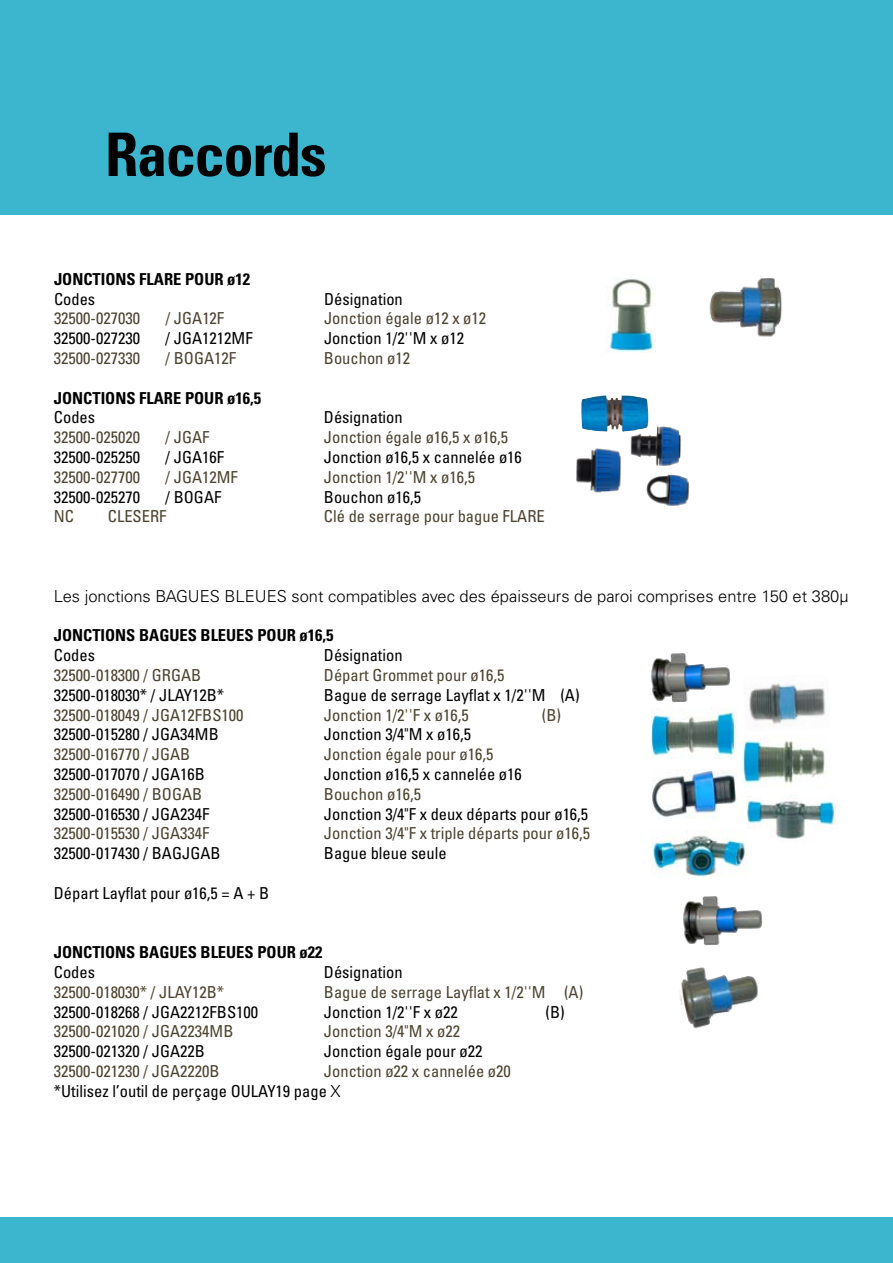
<style>
.page{position:relative;width:893px;height:1263px;background:#fff}
.page>*{position:absolute;margin:0;border:0;box-sizing:border-box;transform-origin:0 0}
.t1{font:700 condensed 60px "Univers LT Std";letter-spacing:-.02em;color:#000}
.t2{font:condensed 16.5px/19.8px "Univers LT Std";color:#000}
.t3{font:condensed 16.5px "Univers LT Std";color:#4c4330}
.t4{font:700 condensed 16.5px "Univers LT Std";color:#000}
.t5{font:300 16.5px "Univers LT Std";color:#000}
.s1{color:#4c4330}
.s2{font-weight:300;font-stretch:normal}
</style>
<div class="page">
<div style="left:0;top:0;width:893px;height:214px;background:#3cb6ce"></div>
<div style="left:0;top:1217px;width:893px;height:46px;background:#3cb6ce"></div>
<img style="left:679px;top:967px;width:79px;height:62px">
<img style="left:709px;top:278px;width:73px;height:59px">
<img style="left:651px;top:653px;width:80px;height:49px">
<img style="left:581px;top:395px;width:67px;height:37px">
<img style="left:651px;top:835px;width:95px;height:42px">
<img style="left:609px;top:277px;width:47px;height:76px">
<img style="left:746px;top:795px;width:91px;height:44px">
<img style="left:651px;top:708px;width:85px;height:50px">
<img style="left:744px;top:683px;width:82px;height:43px">
<img style="left:743px;top:736px;width:84px;height:49px">
<img style="left:652px;top:770px;width:84px;height:49px">
<img style="left:609px;top:404px;width:72px;height:49px">
<img style="left:576px;top:434px;width:66px;height:59px">
<img style="left:622px;top:453px;width:67px;height:53px">
<img style="left:683px;top:896px;width:80px;height:49px">
<h1 class="t1" style="left:105px;top:118px;width:223px">Raccords</h1>
<p class="t4" style="left:54px;top:269px;width:198px">JONCTIONS FLARE POUR ø12</p>
<p class="t2" style="left:54px;top:289px;width:43px">Codes</p>
<p class="t2" style="left:324px;top:289px;width:80px">Désignation</p>
<p class="t3" style="left:54px;top:308px;width:88px">32500-027030</p>
<p class="t3" style="left:166px;top:308px;width:60px">/ JGA12F</p>
<p class="t3" style="left:324px;top:308px;width:164px">Jonction égale ø12 x ø12</p>
<p class="t2" style="left:54px;top:328px;width:88px">32500-027230</p>
<p class="t2" style="left:166px;top:328px;width:89px">/ JGA1212MF</p>
<p class="t2" style="left:324px;top:328px;width:142px">Jonction 1/2''M x ø12</p>
<p class="t3" style="left:54px;top:348px;width:88px">32500-027330</p>
<p class="t3" style="left:166px;top:348px;width:72px">/ BOGA12F</p>
<p class="t3" style="left:324px;top:348px;width:88px">Bouchon ø12</p>
<p class="t4" style="left:54px;top:388px;width:209px">JONCTIONS FLARE POUR ø16,5</p>
<p class="t2" style="left:54px;top:407px;width:43px">Codes</p>
<p class="t2" style="left:324px;top:407px;width:80px">Désignation</p>
<p class="t3" style="left:54px;top:427px;width:88px">32500-025020</p>
<p class="t3" style="left:166px;top:427px;width:45px">/ JGAF</p>
<p class="t3" style="left:324px;top:427px;width:186px">Jonction égale ø16,5 x ø16,5</p>
<p class="t2" style="left:54px;top:447px;width:88px">32500-025250</p>
<p class="t2" style="left:166px;top:447px;width:60px">/ JGA16F</p>
<p class="t2" style="left:324px;top:447px;width:199px">Jonction ø16,5 x cannelée ø16</p>
<p class="t3" style="left:54px;top:466px;width:88px">32500-027700</p>
<p class="t3" style="left:166px;top:466px;width:74px">/ JGA12MF</p>
<p class="t3" style="left:324px;top:466px;width:153px">Jonction 1/2''M x ø16,5</p>
<p class="t2" style="left:54px;top:487px;width:88px">32500-025270</p>
<p class="t2" style="left:166px;top:487px;width:57px">/ BOGAF</p>
<p class="t2" style="left:324px;top:487px;width:99px">Bouchon ø16,5</p>
<p class="t3" style="left:54px;top:506px;width:22px">NC</p>
<p class="t3" style="left:108px;top:506px;width:60px">CLESERF</p>
<p class="t3" style="left:324px;top:506px;width:222px">Clé de serrage pour bague FLARE</p>
<p class="t5" style="left:54px;top:586px;width:796px">Les jonctions BAGUES BLEUES sont compatibles avec des épaisseurs de paroi comprises entre 150 et 380μ</p>
<p class="t4" style="left:54px;top:625px;width:281px">JONCTIONS BAGUES BLEUES POUR ø16,5</p>
<p class="t2" style="left:54px;top:645px;width:43px">Codes</p>
<p class="t2" style="left:324px;top:645px;width:80px">Désignation</p>
<p class="t3" style="left:54px;top:664px;width:149px">32500-018300 / GRGAB</p>
<p class="t3" style="left:324px;top:664px;width:182px">Départ Grommet pour ø16,5</p>
<p class="t2" style="left:54px;top:685px;width:172px">32500-018030* / JLAY12B*</p>
<p class="t2" style="left:324px;top:685px;width:257px">Bague de serrage Layflat x 1/2''M (A)</p>
<p class="t3" style="left:54px;top:704px;width:191px">32500-018049 / JGA12FBS100</p>
<p class="t3" style="left:324px;top:704px;width:146px">Jonction 1/2''F x ø16,5</p>
<p class="t3" style="left:542px;top:704px;width:21px">(B)</p>
<p class="t2" style="left:54px;top:724px;width:166px">32500-015280 / JGA34MB</p>
<p class="t2" style="left:324px;top:724px;width:149px">Jonction 3/4"M x ø16,5</p>
<p class="t3" style="left:54px;top:744px;width:138px">32500-016770 / JGAB</p>
<p class="t3" style="left:324px;top:744px;width:171px">Jonction égale pour ø16,5</p>
<p class="t2" style="left:54px;top:764px;width:153px">32500-017070 / JGA16B</p>
<p class="t2" style="left:324px;top:764px;width:199px">Jonction ø16,5 x cannelée ø16</p>
<p class="t3" style="left:54px;top:783px;width:150px">32500-016490 / BOGAB</p>
<p class="t3" style="left:324px;top:783px;width:99px">Bouchon ø16,5</p>
<p class="t2" style="left:54px;top:803px;width:157px">32500-016530 / JGA234F</p>
<p class="t2" style="left:324px;top:803px;width:266px">Jonction 3/4"F x deux départs pour ø16,5</p>
<p class="t3" style="left:54px;top:823px;width:157px">32500-015530 / JGA334F</p>
<p class="t3" style="left:324px;top:823px;width:268px">Jonction 3/4"F x triple départs pour ø16,5</p>
<p class="t2" style="left:54px;top:843px;width:168px">32500-017430 / BAGJGAB</p>
<p class="t2" style="left:324px;top:843px;width:124px">Bague bleue seule</p>
<p class="t2" style="left:54px;top:883px;width:217px">Départ Layflat pour ø16,5 = A + B</p>
<p class="t4" style="left:54px;top:942px;width:270px">JONCTIONS BAGUES BLEUES POUR ø22</p>
<p class="t2" style="left:54px;top:962px;width:43px">Codes</p>
<p class="t2" style="left:324px;top:962px;width:80px">Désignation</p>
<p class="t3" style="left:54px;top:981px;width:172px">32500-018030* / JLAY12B*</p>
<p class="t3" style="left:324px;top:981px;width:261px">Bague de serrage Layflat x 1/2''M (A)</p>
<p class="t2" style="left:54px;top:1001px;width:206px">32500-018268 / JGA2212FBS100</p>
<p class="t2" style="left:324px;top:1001px;width:135px">Jonction 1/2''F x ø22</p>
<p class="t2" style="left:546px;top:1001px;width:21px">(B)</p>
<p class="t3" style="left:54px;top:1021px;width:181px">32500-021020 / JGA2234MB</p>
<p class="t3" style="left:324px;top:1021px;width:138px">Jonction 3/4"M x ø22</p>
<p class="t2" style="left:54px;top:1041px;width:153px">32500-021320 / JGA22B</p>
<p class="t2" style="left:324px;top:1041px;width:160px">Jonction égale pour ø22</p>
<p class="t3" style="left:54px;top:1060px;width:167px">32500-021230 / JGA2220B</p>
<p class="t2" style="left:54px;top:1061px;width:458px;text-indent:270px"><span class="s1">Jonction ø22 x cannelée ø20 </span>*Utilisez l’outil de perçage OULAY19 page <span class="s2">X</span></p>
</div>
